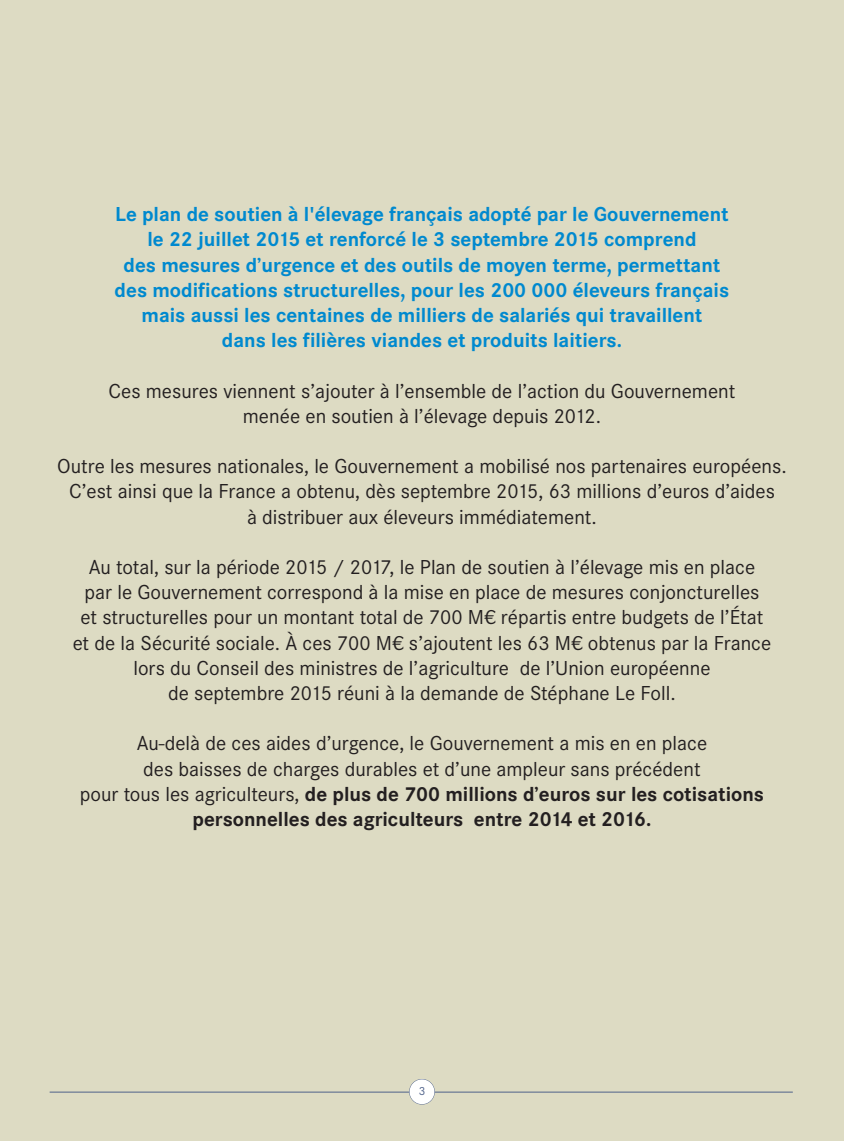
<style>
.page{position:relative;width:844px;height:1141px;background:#fff}
.page>*{position:absolute;margin:0;border:0;box-sizing:border-box;transform-origin:0 0}
.t1{font:21px/25.2px "Corporate S";color:#231f20;text-align:center}
.t2{font:700 21px/25.2px "Corporate S";color:#0089cf;text-align:center}
.t3{font:12.25px "Corporate S";color:#4e6189}
.s1{font-weight:700}
</style>
<div class="page">
<div style="left:0;top:0;width:843px;height:1141px;background:#dddbc3"></div>
<hr style="left:50px;top:1092px;width:742px;height:1px;background:#4e6189">
<svg style="left:409px;top:1079px;width:25px;height:26px"></svg>
<div style="left:409px;top:1079px;width:25px;height:25px;background:#fff;border-radius:50%"></div>
<p class="t2" style="left:115px;top:201px;width:616px">Le plan de soutien à l'élevage français adopté par le Gouvernement le 22 juillet 2015 et renforcé le 3 septembre 2015 comprend<br>des mesures d’urgence et des outils de moyen terme, permettant des modifications structurelles, pour les 200 000 éleveurs français mais aussi les centaines de milliers de salariés qui travaillent<br>dans les filières viandes et produits laitiers.</p>
<p class="t1" style="left:108px;top:378px;width:628px">Ces mesures viennent s’ajouter à l’ensemble de l’action du Gouvernement menée en soutien à l’élevage depuis 2012.</p>
<p class="t1" style="left:57px;top:453px;width:730px">Outre les mesures nationales, le Gouvernement a mobilisé nos partenaires européens.<br>C’est ainsi que la France a obtenu, dès septembre 2015, 63 millions d’euros d’aides<br>à distribuer aux éleveurs immédiatement.</p>
<p class="t1" style="left:73px;top:554px;width:700px">Au total, sur la période 2015 / 2017, le Plan de soutien à l’élevage mis en place par le Gouvernement correspond à la mise en place de mesures conjoncturelles<br>et structurelles pour un montant total de 700 M€ répartis entre budgets de l’État et de la Sécurité sociale. À ces 700 M€ s’ajoutent les 63 M€ obtenus par la France lors du Conseil des ministres de l’agriculture de l’Union européenne<br>de septembre 2015 réuni à la demande de Stéphane Le Foll.</p>
<p class="t1" style="left:80px;top:730px;width:685px">Au-delà de ces aides d’urgence, le Gouvernement a mis en en place<br>des baisses de charges durables et d’une ampleur sans précédent<br>pour tous les agriculteurs, <span class="s1">de plus de 700 millions d’euros sur les cotisations personnelles des agriculteurs entre 2014 et 2016.</span></p>
<p class="t3" style="left:418px;top:1084px;width:8px">3</p>
</div>
